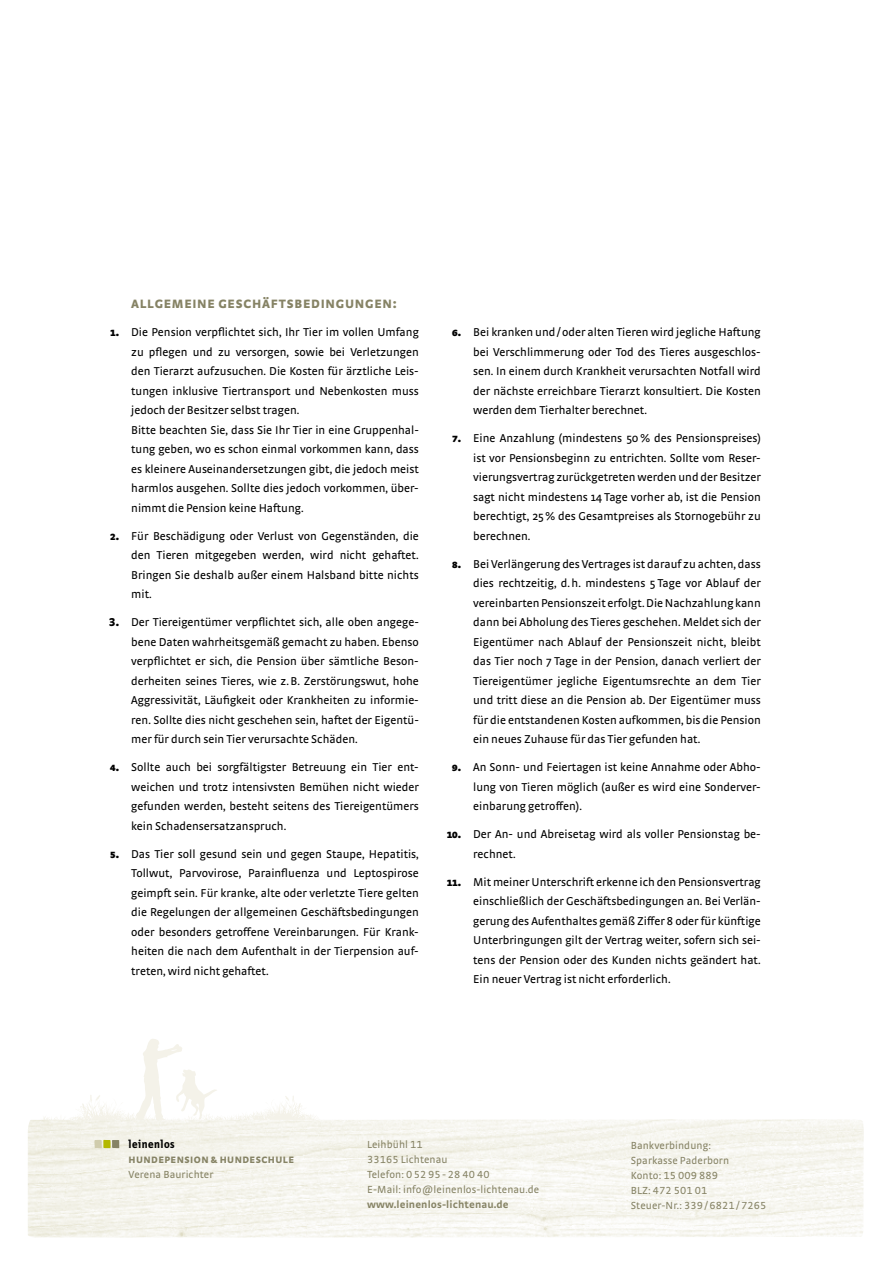
<style>
.page{position:relative;width:893px;height:1263px;background:#fff}
.page>*{position:absolute;margin:0;border:0;box-sizing:border-box;transform-origin:0 0}
.t1{font:900 12.75px "Strada SC";letter-spacing:.06em;color:#868365}
.t2{font:12px/19.5px "Strada";color:#000;text-align:justify}
.t3{font:700 11.7px "Letter Gothic Text OT";letter-spacing:.04em;color:#000}
.t4{font:10.8px/15px "Strada TF";letter-spacing:.01em;color:#868365}
.t5{font:700 10.8px "Strada TF";letter-spacing:.01em;color:#868365}
.t6{font:900 9.75px "Strada TF";letter-spacing:.045em;color:#868365}
.s1{font-family:"Strada SC";font-weight:900}
.s2{font-family:"Strada TF";font-weight:900}
</style>
<div class="page">
<svg style="left:43px;top:1039px;width:273px;height:80px"></svg>
<img style="left:28px;top:1119px;width:836px;height:119px">
<svg style="left:94px;top:1140px;width:25px;height:8px"></svg>
<p class="t1" style="left:131px;top:296px;width:267px">ALLGEMEINE GESCHÄFTSBEDINGUNGEN:</p>
<p class="t2" style="left:131px;top:322px;width:289px;text-align:left;text-indent:-21px"><span class="s1">1.</span> Die Pension verpflichtet sich, Ihr Tier im vollen Umfang zu pflegen und zu versorgen, sowie bei Verletzungen den Tierarzt aufzusuchen. Die Kosten für ärztliche Leis&shy;tungen inklusive Tiertransport und Nebenkosten muss jedoch der Besitzer selbst tragen.<br>Bitte beachten Sie, dass Sie Ihr Tier in eine Gruppenhal&shy;tung geben, wo es schon einmal vorkommen kann, dass es kleinere Auseinandersetzungen gibt, die jedoch meist harmlos ausgehen. Sollte dies jedoch vorkommen, über&shy;nimmt die Pension keine Haftung.</p>
<p class="t2" style="left:131px;top:526px;width:289px;text-indent:-21px"><span class="s1">2.</span> Für Beschädigung oder Verlust von Gegenständen, die den Tieren mitgegeben werden, wird nicht gehaftet.<br>Bringen Sie deshalb außer einem Halsband bitte nichts mit.</p>
<p class="t2" style="left:131px;top:612px;width:289px;text-indent:-22px"><span class="s2">3.</span> Der Tiereigentümer verpflichtet sich, alle oben angege&shy;bene Daten wahrheitsgemäß gemacht zu haben. Ebenso verpflichtet er sich, die Pension über sämtliche Beson&shy;derheiten seines Tieres, wie z.B. Zerstörungswut, hohe Aggressivität, Läufigkeit oder Krankheiten zu informie&shy;ren. Sollte dies nicht geschehen sein, haftet der Eigentü&shy;mer für durch sein Tier verursachte Schäden.</p>
<p class="t2" style="left:131px;top:757px;width:289px;text-indent:-21px"><span class="s1">4.</span> Sollte auch bei sorgfältigster Betreuung ein Tier ent&shy;weichen und trotz intensivsten Bemühen nicht wieder gefunden werden, besteht seitens des Tiereigentümers kein Schadensersatzanspruch.</p>
<p class="t2" style="left:131px;top:844px;width:289px;text-indent:-21px"><span class="s1">5.</span> Das Tier soll gesund sein und gegen Staupe, Hepatitis, Tollwut, Parvovirose, Parainfluenza und Leptospirose geimpft sein. Für kranke, alte oder verletzte Tiere gelten die Regelungen der allgemeinen Geschäftsbedingungen oder besonders getroffene Vereinbarungen. Für Krank&shy;heiten die nach dem Aufenthalt in der Tierpension auf&shy;treten, wird nicht gehaftet.</p>
<p class="t2" style="left:473px;top:322px;width:289px;text-indent:-21px"><span class="s1">6.</span> Bei kranken und/oder alten Tieren wird jegliche Haftung bei Verschlimmerung oder Tod des Tieres ausgeschlos&shy;sen. In einem durch Krankheit verursachten Notfall wird der nächste erreichbare Tierarzt konsultiert. Die Kosten werden dem Tierhalter berechnet.</p>
<p class="t2" style="left:473px;top:428px;width:289px;text-indent:-21px"><span class="s1">7.</span> Eine Anzahlung (mindestens 50% des Pensionspreises) ist vor Pensionsbeginn zu entrichten. Sollte vom Reser&shy;vierungsvertrag zurückgetreten werden und der Besitzer sagt nicht mindestens 14 Tage vorher ab, ist die Pension berechtigt, 25% des Gesamtpreises als Stornogebühr zu berechnen.</p>
<p class="t2" style="left:473px;top:554px;width:289px;text-indent:-21px"><span class="s1">8.</span> Bei Verlängerung des Vertrages ist darauf zu achten, dass dies rechtzeitig, d.h. mindestens 5 Tage vor Ablauf der vereinbarten Pensionszeit erfolgt. Die Nachzahlung kann dann bei Abholung des Tieres geschehen. Meldet sich der Eigentümer nach Ablauf der Pensionszeit nicht, bleibt das Tier noch 7 Tage in der Pension, danach verliert der Tiereigentümer jegliche Eigentumsrechte an dem Tier und tritt diese an die Pension ab. Der Eigentümer muss für die entstandenen Kosten aufkommen, bis die Pension ein neues Zuhause für das Tier gefunden hat.</p>
<p class="t2" style="left:473px;top:757px;width:289px;text-indent:-21px"><span class="s1">9.</span> An Sonn- und Feiertagen ist keine Annahme oder Abho&shy;lung von Tieren möglich (außer es wird eine Sonderver&shy;einbarung getroffen).</p>
<p class="t2" style="left:473px;top:824px;width:289px;text-indent:-26px"><span class="s1">10.</span> Der An- und Abreisetag wird als voller Pensionstag be&shy;rechnet.</p>
<p class="t2" style="left:473px;top:872px;width:289px;text-indent:-26px"><span class="s1">11.</span> Mit meiner Unterschrift erkenne ich den Pensionsvertrag einschließlich der Geschäftsbedingungen an. Bei Verlän&shy;gerung des Aufenthaltes gemäß Ziffer 8 oder für künftige Unterbringungen gilt der Vertrag weiter, sofern sich sei&shy;tens der Pension oder des Kunden nichts geändert hat.<br>Ein neuer Vertrag ist nicht erforderlich.</p>
<p class="t3" style="left:129px;top:1137px;width:48px">leinenlos</p>
<p class="t6" style="left:129px;top:1154px;width:167px">HUNDEPENSION &amp; HUNDESCH ULE</p>
<p class="t4" style="left:129px;top:1167px;width:86px">Verena Baurichter</p>
<p class="t4" style="left:367px;top:1137px;width:174px">Leihbühl 11<br>33165 Lichtenau<br>Telefon: 0 52 95 - 28 40 40<br>E-Mail: info@leinenlos-lichtenau.de</p>
<p class="t5" style="left:367px;top:1198px;width:143px">www.leinenlos-lichtenau.de</p>
<p class="t4" style="left:631px;top:1138px;width:137px">Bankverbindung:<br>Sparkasse Paderborn<br>Konto: 15 009 889<br>BLZ: 472 501 01<br>Steuer-Nr.: 339 / 6821 / 7265</p>
</div>
